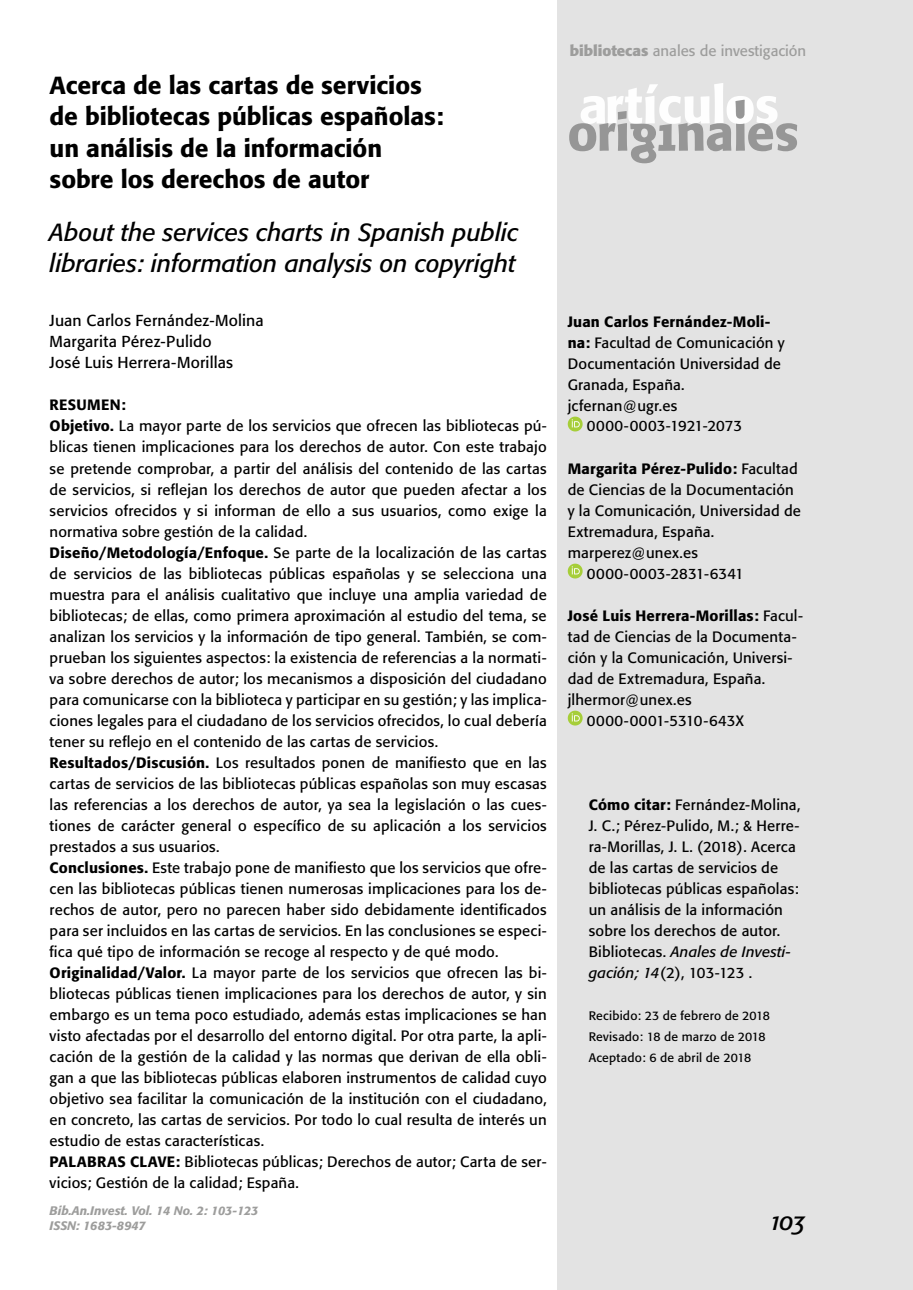
<style>
.page{position:relative;width:913px;height:1290px;background:#fff}
.page>*{position:absolute;margin:0;border:0;box-sizing:border-box;transform-origin:0 0}
.t1{font:500 24.5px/31.5px "Formata";letter-spacing:-.005em;color:#000}
.t2{font:italic 24.5px/31.5px "Formata";letter-spacing:-.005em;color:#000}
.t3{font:15.75px/21px "Formata";letter-spacing:.01em;color:#000}
.t4{font:14.88px/21px "Formata";letter-spacing:.01em;color:#000}
.t5{font:500 14.88px "Formata";letter-spacing:.01em;color:#000}
.t6{font:14.88px "Formata";color:#9d9d9c}
.t7{font:12.25px/21px "Formata";letter-spacing:.015em;color:#000}
.t8{font:italic 500 12.25px "Formata";color:#9d9d9c}
.s1{font-weight:500}
.s2{font-weight:700}
.s3{font-weight:400}
.s4{font-style:italic}
</style>
<div class="page">
<div style="left:557px;top:0;width:356px;height:1290px;background:#e3e3e3"></div>
<svg style="left:569px;top:83px;width:228px;height:80px"></svg>
<svg style="left:568px;top:417px;width:14px;height:14px"></svg>
<svg style="left:568px;top:564px;width:14px;height:14px"></svg>
<svg style="left:568px;top:711px;width:14px;height:14px"></svg>
<h1 class="t1" style="left:50px;top:69px;width:396px">Acerca de las cartas de servicios de bibliotecas públicas españolas: un análisis de la información sobre los derechos de autor</h1>
<h1 class="t2" style="left:50px;top:217px;width:470px">About the services charts in Spanish public libraries: information analysis on copyright</h1>
<p class="t3" style="left:50px;top:310px;width:216px">Juan Carlos Fernández-Molina<br>Margarita Pérez-Pulido<br>José Luis Herrera-Morillas</p>
<p class="t4" style="left:50px;top:395px;width:499px"><span class="s1">RESUMEN:<br>Objetivo.</span> La mayor parte de los servicios que ofrecen las bibliotecas pú&shy;blicas tienen implicaciones para los derechos de autor. Con este trabajo se pretende comprobar, a partir del análisis del contenido de las cartas de servicios, si reflejan los derechos de autor que pueden afectar a los servicios ofrecidos y si informan de ello a sus usuarios, como exige la normativa sobre gestión de la calidad.<br><span class="s1">Diseño/Metodología/Enfoque.</span> Se parte de la localización de las cartas de servicios de las bibliotecas públicas españolas y se selecciona una muestra para el análisis cualitativo que incluye una amplia variedad de bibliotecas; de ellas, como primera aproximación al estudio del tema, se analizan los servicios y la información de tipo general. También, se com&shy;prueban los siguientes aspectos: la existencia de referencias a la normati&shy;va sobre derechos de autor; los mecanismos a disposición del ciudadano para comunicarse con la biblioteca y participar en su gestión; y las implica&shy;ciones legales para el ciudadano de los servicios ofrecidos, lo cual debería tener su reflejo en el contenido de las cartas de servicios.<br><span class="s1">Resultados/Discusión.</span> Los resultados ponen de manifiesto que en las cartas de servicios de las bibliotecas públicas españolas son muy escasas las referencias a los derechos de autor, ya sea la legislación o las cues&shy;tiones de carácter general o específico de su aplicación a los servicios prestados a sus usuarios.<br><span class="s1">Conclusiones.</span> Este trabajo pone de manifiesto que los servicios que ofre&shy;cen las bibliotecas públicas tienen numerosas implicaciones para los de&shy;rechos de autor, pero no parecen haber sido debidamente identificados para ser incluidos en las cartas de servicios. En las conclusiones se especi&shy;fica qué tipo de información se recoge al respecto y de qué modo.<br><span class="s1">Originalidad/Valor.</span> La mayor parte de los servicios que ofrecen las bi&shy;bliotecas públicas tienen implicaciones para los derechos de autor, y sin embargo es un tema poco estudiado, además estas implicaciones se han visto afectadas por el desarrollo del entorno digital. Por otra parte, la apli&shy;cación de la gestión de la calidad y las normas que derivan de ella obli&shy;gan a que las bibliotecas públicas elaboren instrumentos de calidad cuyo objetivo sea facilitar la comunicación de la institución con el ciudadano, en concreto, las cartas de servicios. Por todo lo cual resulta de interés un estudio de estas características.<br><span class="s1">PALABRAS CLAVE:</span> Bibliotecas públicas; Derechos de autor; Carta de ser&shy;vicios; Gestión de la calidad; España.</p>
<p class="t8" style="left:50px;top:1203px;width:210px">Bib.An.Invest. Vol. 14 No. 2: 103-123</p>
<p class="t8" style="left:50px;top:1218px;width:97px">ISSN: 1683-8947</p>
<p class="t6" style="left:570px;top:42px;width:238px"><span class="s2">bibliotecas</span> anales de investigación</p>
<p class="t5" style="left:568px;top:312px;width:204px">Juan Carlos Fernández-Moli-</p>
<p class="t4" style="left:568px;top:332px;width:218px"><span class="s1">na:</span> Facultad de Comunicación y</p>
<p class="t4" style="left:568px;top:353px;width:215px">Documentación Universidad de</p>
<p class="t4" style="left:568px;top:374px;width:118px">Granada, España.</p>
<p class="t4" style="left:568px;top:395px;width:111px">jcfernan@ugr.es</p>
<p class="t4" style="left:587px;top:416px;width:157px">0000-0003-1921-2073</p>
<p class="t5" style="left:568px;top:459px;width:231px">Margarita Pérez-Pulido: <span class="s3">Facultad</span></p>
<p class="t4" style="left:568px;top:479px;width:228px">de Ciencias de la Documentación</p>
<p class="t4" style="left:568px;top:500px;width:235px">y la Comunicación, Universidad de</p>
<p class="t4" style="left:568px;top:521px;width:148px">Extremadura, España.</p>
<p class="t4" style="left:568px;top:542px;width:132px">marperez@unex.es</p>
<p class="t4" style="left:587px;top:563px;width:158px">0000-0003-2831-6341</p>
<p class="t5" style="left:568px;top:606px;width:237px">José Luis Herrera-Morillas: <span class="s3">Facul-</span></p>
<p class="t4" style="left:568px;top:626px;width:230px">tad de Ciencias de la Documenta-</p>
<p class="t4" style="left:568px;top:647px;width:226px">ción y la Comunicación, Universi-</p>
<p class="t4" style="left:568px;top:668px;width:199px">dad de Extremadura, España.</p>
<p class="t4" style="left:568px;top:689px;width:125px">jlhermor@unex.es</p>
<p class="t4" style="left:587px;top:710px;width:158px">0000-0001-5310-643X</p>
<p class="t4" style="left:589px;top:794px;width:213px"><span class="s1">Cómo citar:</span> Fernández-Molina,<br>J. C.; Pérez-Pulido, M.; &amp; Herre&shy;ra-Morillas, J. L. (2018). Acerca de las cartas de servicios de bibliotecas públicas españolas: un análisis de la información sobre los derechos de autor.<br>Bibliotecas. <span class="s4">Anales de Investi‑ gación; 14</span>(2), 103-123 .</p>
<p class="t7" style="left:589px;top:1005px;width:183px">Recibido: 23 de febrero de 2018<br>Revisado: 18 de marzo de 2018<br>Aceptado: 6 de abril de 2018</p>
</div>
